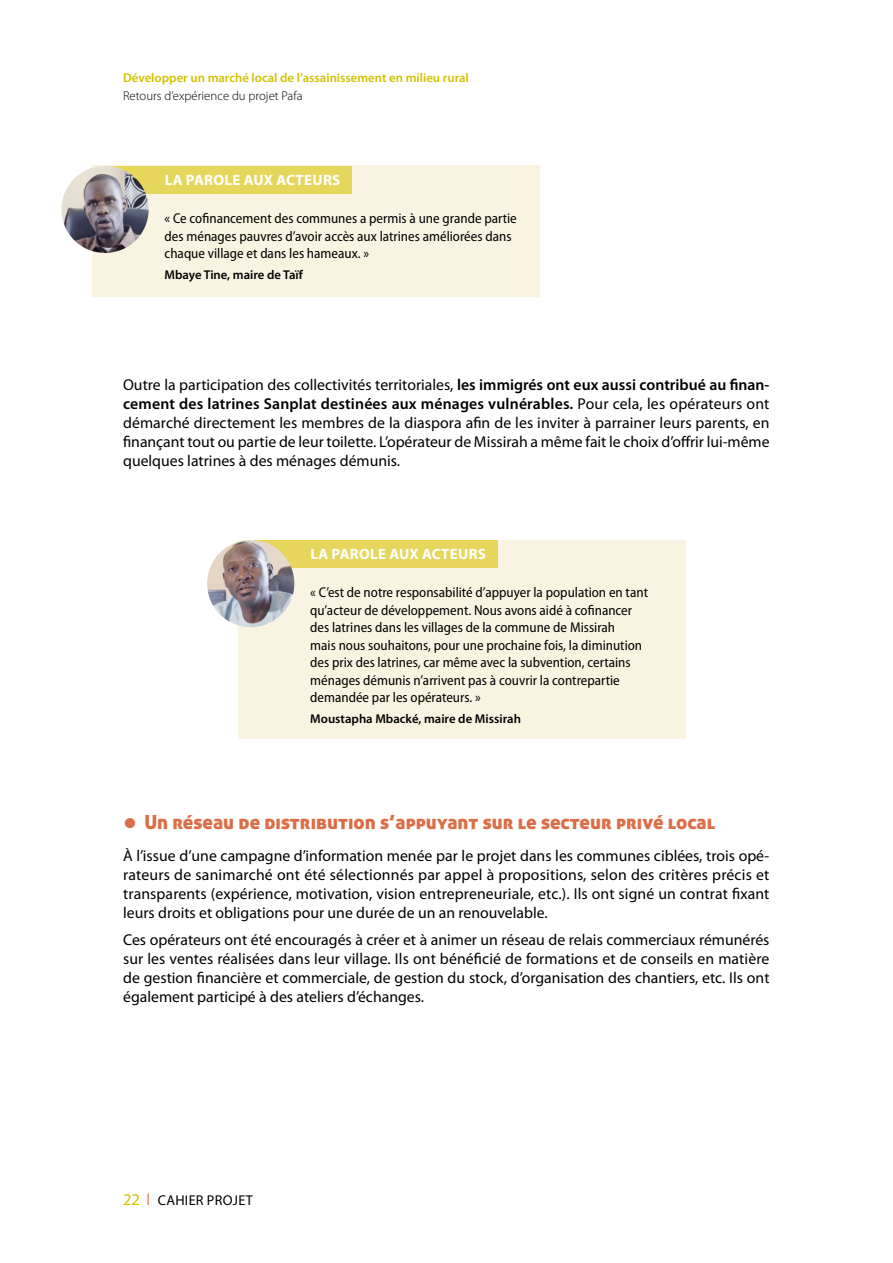
<style>
.page{position:relative;width:893px;height:1263px;background:#fff}
.page>*{position:absolute;margin:0;border:0;box-sizing:border-box;transform-origin:0 0}
.t1{font:19.5px "Aller Display";color:#db6e47}
.t2{font:15.75px/18.9px "Myriad Pro";color:#000;text-align:justify}
.t3{font:700 15px "Myriad Pro";letter-spacing:.02em;color:#fff}
.t4{font:semi-condensed 14.25px/17.4px "Myriad Pro";color:#000}
.t5{font:14.25px "Myriad Pro";letter-spacing:.02em;color:#000}
.t6{font:600 12.75px "Myriad Pro";color:#d3c000}
.t7{font:600 12.75px "Myriad Pro";color:#000}
.t8{font:300 12.75px "Myriad Pro";color:#000}
.s1{font-weight:600}
.s2{font-size:16.5px;color:#d3c000}
.s3{color:#db6e47}
</style>
<div class="page">
<div style="left:92px;top:166px;width:448px;height:131px;background:#f9f4e2"></div>
<div style="left:105px;top:166px;width:247px;height:27px;background:#e7d65c"></div>
<img style="left:61px;top:166px;width:88px;height:87px;border-radius:50%">
<div style="left:238px;top:540px;width:447px;height:199px;background:#f9f4e2"></div>
<div style="left:251px;top:540px;width:246px;height:28px;background:#e7d65c"></div>
<img style="left:207px;top:540px;width:87px;height:87px;border-radius:50%">
<p class="t6" style="left:123px;top:73px;width:347px">Développer un marché local de l’assainissement en milieu rural</p>
<p class="t8" style="left:123px;top:88px;width:181px">Retours d’expérience du projet Pafa</p>
<p class="t3" style="left:165px;top:175px;width:177px">LA PAROLE AUX ACTEURS</p>
<p class="t4" style="left:165px;top:211px;width:354px">« Ce cofinancement des communes a permis à une grande partie des ménages pauvres d’avoir accès aux latrines améliorées dans chaque village et dans les hameaux. »</p>
<p class="t7" style="left:165px;top:269px;width:140px">Mbaye Tine, maire de Taïf</p>
<p class="t2" style="left:123px;top:376px;width:648px">Outre la participation des collectivités territoriales, <span class="s1">les immigrés ont eux aussi contribué au finan&shy;cement des latrines Sanplat destinées aux ménages vulnérables.</span> Pour cela, les opérateurs ont démarché directement les membres de la diaspora afin de les inviter à parrainer leurs parents, en finançant tout ou partie de leur toilette. L’opérateur de Missirah a même fait le choix d’offrir lui-même quelques latrines à des ménages démunis.</p>
<p class="t3" style="left:310px;top:549px;width:177px">LA PAROLE AUX ACTEURS</p>
<p class="t4" style="left:310px;top:585px;width:339px">« C’est de notre responsabilité d’appuyer la population en tant qu’acteur de développement. Nous avons aidé à cofinancer des latrines dans les villages de la commune de Missirah<br>mais nous souhaitons, pour une prochaine fois, la diminution des prix des latrines, car même avec la subvention, certains ménages démunis n’arrivent pas à couvrir la contrepartie demandée par les opérateurs. »</p>
<p class="t7" style="left:310px;top:714px;width:212px">Moustapha Mbacké, maire de Missirah</p>
<p class="t1" style="left:123px;top:811px;width:594px">⚫ Un réseau de distribution s’appuyant sur le secteur privé local</p>
<p class="t2" style="left:123px;top:847px;width:648px">À l’issue d’une campagne d’information menée par le projet dans les communes ciblées, trois opé&shy;rateurs de sanimarché ont été sélectionnés par appel à propositions, selon des critères précis et transparents (expérience, motivation, vision entrepreneuriale, etc.). Ils ont signé un contrat fixant leurs droits et obligations pour une durée de un an renouvelable.</p>
<p class="t2" style="left:123px;top:931px;width:648px">Ces opérateurs ont été encouragés à créer et à animer un réseau de relais commerciaux rémunérés sur les ventes réalisées dans leur village. Ils ont bénéficié de formations et de conseils en matière de gestion financière et commerciale, de gestion du stock, d’organisation des chantiers, etc. Ils ont également participé à des ateliers d’échanges.</p>
<p class="t5" style="left:123px;top:1195px;width:131px"><span class="s2">22</span> <span class="s3">❘</span> CAHIER PROJET</p>
</div>
